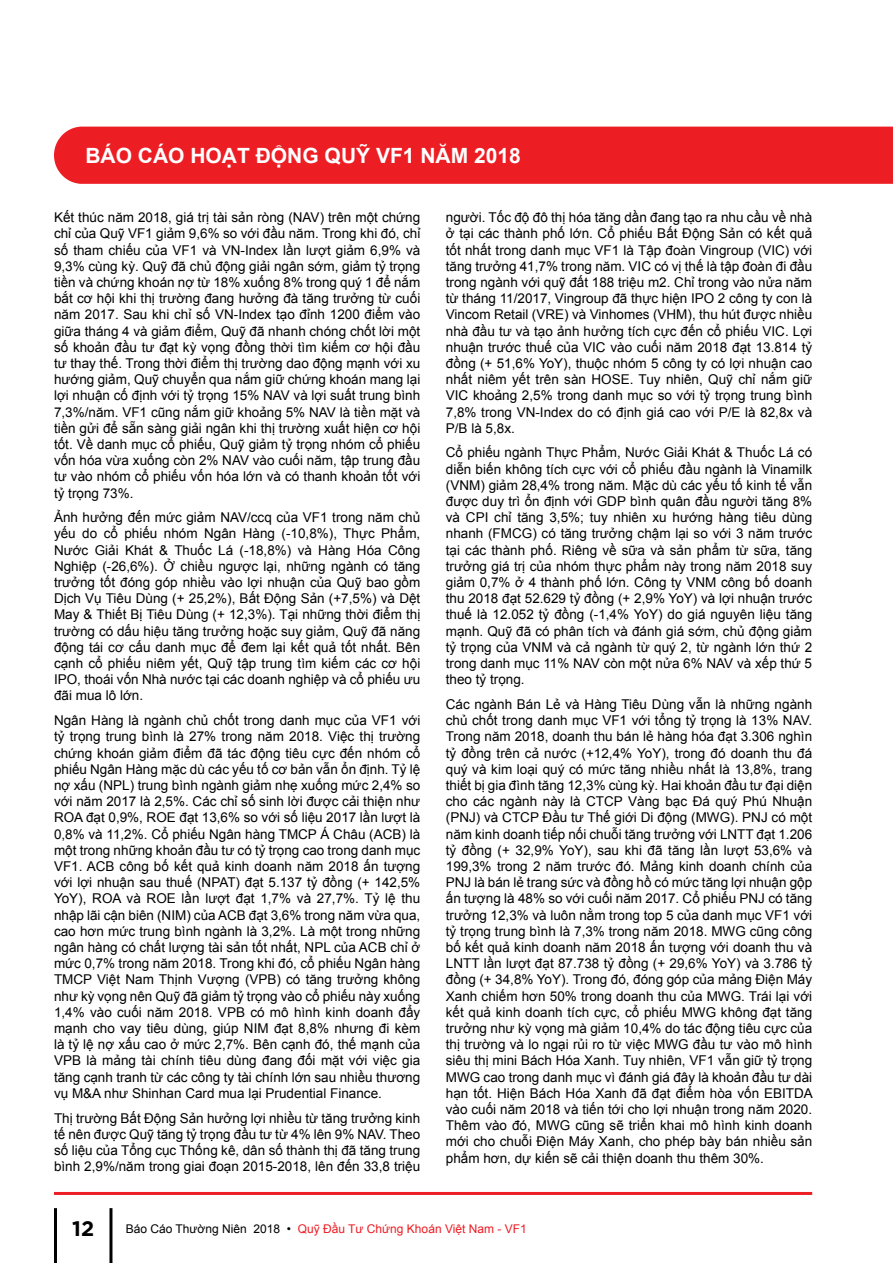
<style>
.page{position:relative;width:893px;height:1263px;background:#fff}
.page>*{position:absolute;margin:0;border:0;box-sizing:border-box;transform-origin:0 0}
.t1{font:700 21px "Arial";color:#fff}
.t2{font:700 21px "Gotham";color:#000}
.t3{font:13.5px/16.2px "Arial";color:#000;text-align:justify}
.t4{font:12px "Arial";color:#ed1d24}
.s1{color:#000}
</style>
<div class="page">
<div style="left:54px;top:127px;width:839px;height:57px;background:#ed1d24"></div>
<hr style="left:109px;top:1208px;width:3px;height:55px;background:#000">
<hr style="left:54px;top:1208px;width:3px;height:55px;background:#000">
<hr style="left:54px;top:1192px;width:758px;height:3px;background:#ed1d24">
<h1 class="t1" style="left:85px;top:141px;width:437px">BÁO CÁO HOẠT ĐỘNG QUỸ VF1 NĂM 2018</h1>
<p class="t3" style="left:54px;top:209px;width:368px">Kết thúc năm 2018, giá trị tài sản ròng (NAV) trên một chứng chỉ của Quỹ VF1 giảm 9,6% so với đầu năm. Trong khi đó, chỉ số tham chiếu của VF1 và VN-Index lần lượt giảm 6,9% và 9,3% cùng kỳ. Quỹ đã chủ động giải ngân sớm, giảm tỷ trọng tiền và chứng khoán nợ từ 18% xuống 8% trong quý 1 để nắm bắt cơ hội khi thị trường đang hưởng đà tăng trưởng từ cuối năm 2017. Sau khi chỉ số VN-Index tạo đỉnh 1200 điểm vào giữa tháng 4 và giảm điểm, Quỹ đã nhanh chóng chốt lời một số khoản đầu tư đạt kỳ vọng đồng thời tìm kiếm cơ hội đầu tư thay thế. Trong thời điểm thị trường dao động mạnh với xu hướng giảm, Quỹ chuyển qua nắm giữ chứng khoán mang lại lợi nhuận cố định với tỷ trọng 15% NAV và lợi suất trung bình 7,3%/năm. VF1 cũng nắm giữ khoảng 5% NAV là tiền mặt và tiền gửi để sẵn sàng giải ngân khi thị trường xuất hiện cơ hội tốt. Về danh mục cổ phiếu, Quỹ giảm tỷ trọng nhóm cổ phiếu vốn hóa vừa xuống còn 2% NAV vào cuối năm, tập trung đầu tư vào nhóm cổ phiếu vốn hóa lớn và có thanh khoản tốt với tỷ trọng 73%.</p>
<p class="t3" style="left:54px;top:509px;width:368px">Ảnh hưởng đến mức giảm NAV/ccq của VF1 trong năm chủ yếu do cổ phiếu nhóm Ngân Hàng (-10,8%), Thực Phẩm, Nước Giải Khát &amp; Thuốc Lá (-18,8%) và Hàng Hóa Công Nghiệp (-26,6%). Ở chiều ngược lại, những ngành có tăng trưởng tốt đóng góp nhiều vào lợi nhuận của Quỹ bao gồm Dịch Vụ Tiêu Dùng (+ 25,2%), Bất Động Sản (+7,5%) và Dệt May &amp; Thiết Bị Tiêu Dùng (+ 12,3%). Tại những thời điểm thị trường có dấu hiệu tăng trưởng hoặc suy giảm, Quỹ đã năng động tái cơ cấu danh mục để đem lại kết quả tốt nhất. Bên cạnh cổ phiếu niêm yết, Quỹ tập trung tìm kiếm các cơ hội IPO, thoái vốn Nhà nước tại các doanh nghiệp và cổ phiếu ưu đãi mua lô lớn.</p>
<p class="t3" style="left:54px;top:712px;width:368px">Ngân Hàng là ngành chủ chốt trong danh mục của VF1 với tỷ trọng trung bình là 27% trong năm 2018. Việc thị trường chứng khoán giảm điểm đã tác động tiêu cực đến nhóm cổ phiếu Ngân Hàng mặc dù các yếu tố cơ bản vẫn ổn định. Tỷ lệ nợ xấu (NPL) trung bình ngành giảm nhẹ xuống mức 2,4% so với năm 2017 là 2,5%. Các chỉ số sinh lời được cải thiện như ROA đạt 0,9%, ROE đạt 13,6% so với số liệu 2017 lần lượt là 0,8% và 11,2%. Cổ phiếu Ngân hàng TMCP Á Châu (ACB) là một trong những khoản đầu tư có tỷ trọng cao trong danh mục VF1. ACB công bố kết quả kinh doanh năm 2018 ấn tượng với lợi nhuận sau thuế (NPAT) đạt 5.137 tỷ đồng (+ 142,5% YoY), ROA và ROE lần lượt đạt 1,7% và 27,7%. Tỷ lệ thu nhập lãi cận biên (NIM) của ACB đạt 3,6% trong năm vừa qua, cao hơn mức trung bình ngành là 3,2%. Là một trong những ngân hàng có chất lượng tài sản tốt nhất, NPL của ACB chỉ ở mức 0,7% trong năm 2018. Trong khi đó, cổ phiếu Ngân hàng TMCP Việt Nam Thịnh Vượng (VPB) có tăng trưởng không như kỳ vọng nên Quỹ đã giảm tỷ trọng vào cổ phiếu này xuống 1,4% vào cuối năm 2018. VPB có mô hình kinh doanh đẩy mạnh cho vay tiêu dùng, giúp NIM đạt 8,8% nhưng đi kèm là tỷ lệ nợ xấu cao ở mức 2,7%. Bên cạnh đó, thế mạnh của VPB là mảng tài chính tiêu dùng đang đối mặt với việc gia tăng cạnh tranh từ các công ty tài chính lớn sau nhiều thương vụ M&amp;A như Shinhan Card mua lại Prudential Finance.</p>
<p class="t3" style="left:54px;top:1110px;width:368px">Thị trường Bất Động Sản hưởng lợi nhiều từ tăng trưởng kinh tế nên được Quỹ tăng tỷ trọng đầu tư từ 4% lên 9% NAV. Theo số liệu của Tổng cục Thống kê, dân số thành thị đã tăng trung bình 2,9%/năm trong giai đoạn 2015-2018, lên đến 33,8 triệu</p>
<p class="t3" style="left:446px;top:209px;width:368px">người. Tốc độ đô thị hóa tăng dần đang tạo ra nhu cầu về nhà ở tại các thành phố lớn. Cổ phiếu Bất Động Sản có kết quả tốt nhất trong danh mục VF1 là Tập đoàn Vingroup (VIC) với tăng trưởng 41,7% trong năm. VIC có vị thế là tập đoàn đi đầu trong ngành với quỹ đất 188 triệu m2. Chỉ trong vào nửa năm từ tháng 11/2017, Vingroup đã thực hiện IPO 2 công ty con là Vincom Retail (VRE) và Vinhomes (VHM), thu hút được nhiều nhà đầu tư và tạo ảnh hưởng tích cực đến cổ phiếu VIC. Lợi nhuận trước thuế của VIC vào cuối năm 2018 đạt 13.814 tỷ đồng (+ 51,6% YoY), thuộc nhóm 5 công ty có lợi nhuận cao nhất niêm yết trên sàn HOSE. Tuy nhiên, Quỹ chỉ nắm giữ VIC khoảng 2,5% trong danh mục so với tỷ trọng trung bình 7,8% trong VN-Index do có định giá cao với P/E là 82,8x và P/B là 5,8x.</p>
<p class="t3" style="left:446px;top:445px;width:368px">Cổ phiếu ngành Thực Phẩm, Nước Giải Khát &amp; Thuốc Lá có diễn biến không tích cực với cổ phiếu đầu ngành là Vinamilk (VNM) giảm 28,4% trong năm. Mặc dù các yếu tố kinh tế vẫn được duy trì ổn định với GDP bình quân đầu người tăng 8% và CPI chỉ tăng 3,5%; tuy nhiên xu hướng hàng tiêu dùng nhanh (FMCG) có tăng trưởng chậm lại so với 3 năm trước tại các thành phố. Riêng về sữa và sản phẩm từ sữa, tăng trưởng giá trị của nhóm thực phẩm này trong năm 2018 suy giảm 0,7% ở 4 thành phố lớn. Công ty VNM công bố doanh thu 2018 đạt 52.629 tỷ đồng (+ 2,9% YoY) và lợi nhuận trước thuế là 12.052 tỷ đồng (-1,4% YoY) do giá nguyên liệu tăng mạnh. Quỹ đã có phân tích và đánh giá sớm, chủ động giảm tỷ trọng của VNM và cả ngành từ quý 2, từ ngành lớn thứ 2 trong danh mục 11% NAV còn một nửa 6% NAV và xếp thứ 5 theo tỷ trọng.</p>
<p class="t3" style="left:446px;top:696px;width:369px">Các ngành Bán Lẻ và Hàng Tiêu Dùng vẫn là những ngành chủ chốt trong danh mục VF1 với tổng tỷ trọng là 13% NAV.<br>Trong năm 2018, doanh thu bán lẻ hàng hóa đạt 3.306 nghìn tỷ đồng trên cả nước (+12,4% YoY), trong đó doanh thu đá quý và kim loại quý có mức tăng nhiều nhất là 13,8%, trang thiết bị gia đình tăng 12,3% cùng kỳ. Hai khoản đầu tư đại diện cho các ngành này là CTCP Vàng bạc Đá quý Phú Nhuận (PNJ) và CTCP Đầu tư Thế giới Di động (MWG). PNJ có một năm kinh doanh tiếp nối chuỗi tăng trưởng với LNTT đạt 1.206 tỷ đồng (+ 32,9% YoY), sau khi đã tăng lần lượt 53,6% và 199,3% trong 2 năm trước đó. Mảng kinh doanh chính của PNJ là bán lẻ trang sức và đồng hồ có mức tăng lợi nhuận gộp ấn tượng là 48% so với cuối năm 2017. Cổ phiếu PNJ có tăng trưởng 12,3% và luôn nằm trong top 5 của danh mục VF1 với tỷ trọng trung bình là 7,3% trong năm 2018. MWG cũng công bố kết quả kinh doanh năm 2018 ấn tượng với doanh thu và LNTT lần lượt đạt 87.738 tỷ đồng (+ 29,6% YoY) và 3.786 tỷ đồng (+ 34,8% YoY). Trong đó, đóng góp của mảng Điện Máy Xanh chiếm hơn 50% trong doanh thu của MWG. Trái lại với kết quả kinh doanh tích cực, cổ phiếu MWG không đạt tăng trưởng như kỳ vọng mà giảm 10,4% do tác động tiêu cực của thị trường và lo ngại rủi ro từ việc MWG đầu tư vào mô hình siêu thị mini Bách Hóa Xanh. Tuy nhiên, VF1 vẫn giữ tỷ trọng MWG cao trong danh mục vì đánh giá đây là khoản đầu tư dài hạn tốt. Hiện Bách Hóa Xanh đã đạt điểm hòa vốn EBITDA vào cuối năm 2018 và tiến tới cho lợi nhuận trong năm 2020.<br>Thêm vào đó, MWG cũng sẽ triển khai mô hình kinh doanh mới cho chuỗi Điện Máy Xanh, cho phép bày bán nhiều sản phẩm hơn, dự kiến sẽ cải thiện doanh thu thêm 30%.</p>
<h1 class="t2" style="left:72px;top:1214px;width:23px">12</h1>
<p class="t4" style="left:126px;top:1220px;width:403px"><span class="s1">Báo Cáo Thường Niên 2018 •</span> Quỹ Đầu Tư Chứng Khoán Việt Nam - VF1</p>
</div>
